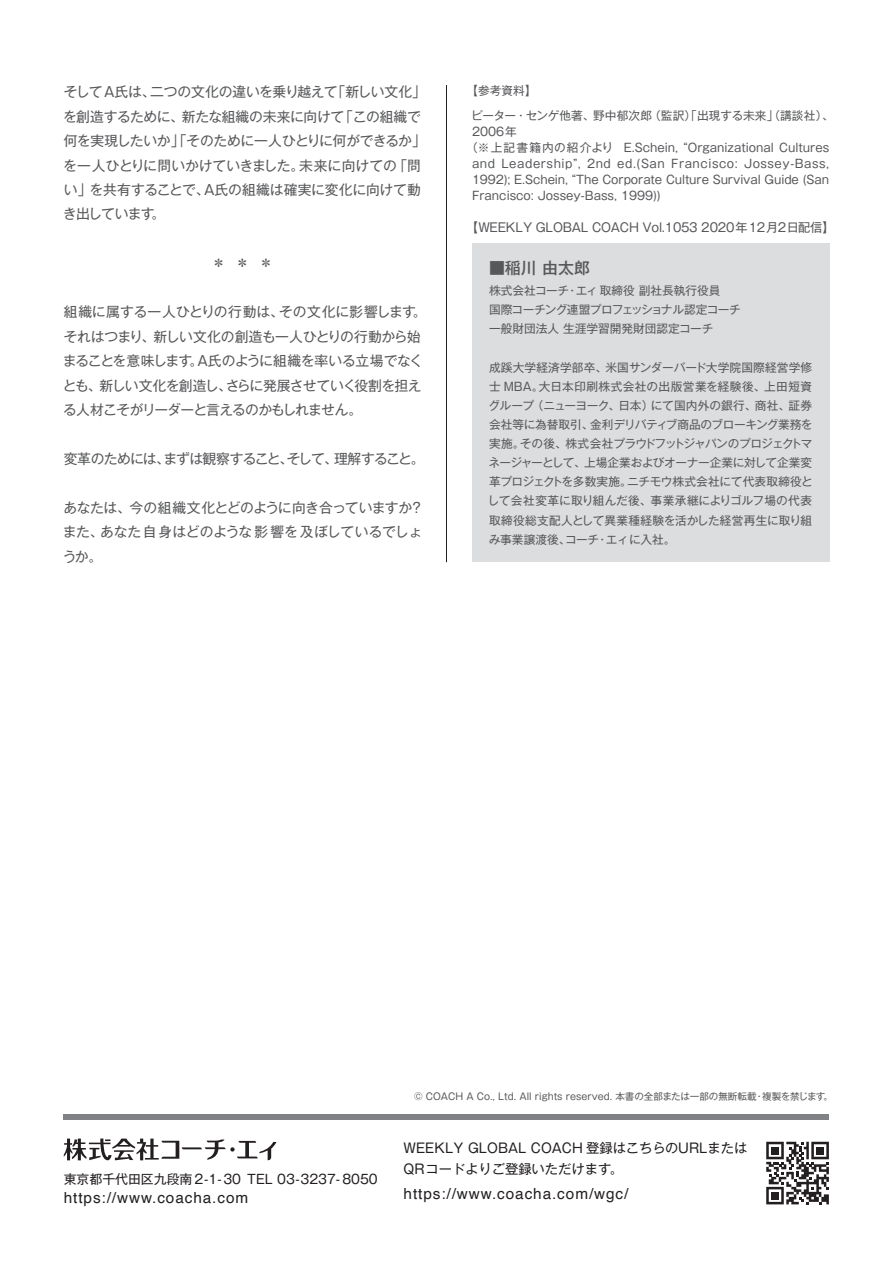
<style>
.page{position:relative;width:893px;height:1263px;background:#fff}
.page>*{position:absolute;margin:0;border:0;box-sizing:border-box;transform-origin:0 0}
.t1{font:500 15.9px "Gothic MB101 Pr 6 N";color:#57585a}
.t2{font:15.3px "Helvetica";letter-spacing:.06em;color:#231f20}
.t3{font:13.8px/24.5px "Gothic MB101 Pr 6 N";letter-spacing:-.025em;color:#57585a}
.t4{font:13.8px "Gothic MB101 Pr 6 N";letter-spacing:-.055em;color:#57585a}
.t5{font:13.2px/20.4px "Gothic MB101 Pro";color:#231f20}
.t6{font:12.9px "Gothic MB101 Pr 6 N";color:#231f20}
.t7{font:12.15px "Gothic MB101 Pr 6 N";letter-spacing:-.02em;color:#57585a}
.t8{font:11.7px/19.2px "Gothic MB101 Pr 6 N";color:#57585a}
.t9{font:11.7px "Gothic MB101 Pr 6 N";letter-spacing:.045em;color:#57585a}
.t10{font:9.6px "Gothic MB101 Pr 6 N";color:#57585a}
.s1{color:#56575a}
</style>
<div class="page">
<div style="left:472px;top:243px;width:357px;height:319px;background:#dcdddf"></div>
<hr style="left:446px;top:85px;width:1px;height:477px;background:#231f20">
<svg style="left:766px;top:1142px;width:63px;height:62px"></svg>
<svg style="left:64px;top:1138px;width:212px;height:22px"></svg>
<div style="left:64px;top:1114px;width:765px;height:6px;background:#808285"></div>
<p class="t3" style="left:63px;top:79px;width:365px">そしてA氏は、二つの文化の違いを乗り越えて「新しい文化」を創造するために、新たな組織の未来に向けて「この組織で何を実現したいか」「そのために一人ひとりに何ができるか」を一人ひとりに問いかけていきました。未来に向けての「問い」を共有することで、A氏の組織は確実に変化に向けて動き出していま<span class="s1">す</span>。</p>
<p class="t3" style="left:212px;top:250px;width:63px">＊　＊　＊</p>
<p class="t3" style="left:63px;top:299px;width:365px">組織に属する一人ひとりの行動は、その文化に影響しま<span class="s1">す</span>。それはつまり、新しい文化の創造も一人ひとりの行動から始まることを意味しま<span class="s1">す</span>。A氏のように組織を率いる立場でなくとも、新しい文化を創造し、さらに発展させていく役割を担える人材こそがリーダーと言えるのかもしれません。</p>
<p class="t4" style="left:64px;top:447px;width:362px">変革のためには、まずは観察すること、そして、理解すること。</p>
<p class="t3" style="left:63px;top:494px;width:374px">あなたは、今の組織文化とどのように向き合っていますか？　また、あなた自身はどのような影響を及ぼしているでしょうか。</p>
<p class="t8" style="left:471px;top:78px;width:364px;line-height:24.5px;text-indent:-5px">【参考資料】<br>ピーター・センゲ他著、野中郁次郎（監訳）「出現する未来」（講談社）、</p>
<p class="t8" style="left:472px;top:121px;width:46px">2006年</p>
<p class="t8" style="left:466px;top:137px;width:365px">（※上記書籍内の紹介より　E.Schein, “Organizational Cultures</p>
<p class="t9" style="left:472px;top:153px;width:359px">and Leadership”, 2nd ed.(San Francisco: Jossey-Bass,</p>
<p class="t8" style="left:472px;top:169px;width:359px">1992); E.Schein, “The Corporate Culture Survival Guide (San</p>
<p class="t8" style="left:472px;top:185px;width:190px">Francisco: Jossey-Bass, 1999))</p>
<p class="t7" style="left:466px;top:217px;width:370px">【WEEKLY GLOBAL COACH Vol.1053 2020年12月2日配信】</p>
<h1 class="t1" style="left:489px;top:255px;width:102px">■稲川 由太郎</h1>
<p class="t8" style="left:489px;top:280px;width:253px">株式会社コーチ・エィ 取締役 副社長執行役員<br>国際コーチング連盟プロフェッショナル認定コーチ一般財団法人 生涯学習開発財団認定コーチ</p>
<p class="t8" style="left:488px;top:357px;width:327px;text-align:justify">成蹊大学経済学部卒、米国サンダーバード大学院国際経営学修士 MBA。大日本印刷株式会社の出版営業を経験後、上田短資グループ（ニューヨーク、日本）にて国内外の銀行、商社、証券会社等に為替取引、金利デリバティブ商品のブローキング業務を実施。その後、株式会社プラウドフットジャパンのプロジェクトマネージャーとして、上場企業およびオーナー企業に対して企業変革プロジェクトを多数実施。ニチモウ株式会社にて代表取締役として会社変革に取り組んだ後、事業承継によりゴルフ場の代表取締役総支配人として異業種経験を活かした経営再生に取り組み事業譲渡後、コーチ・エィに入社。</p>
<p class="t6" style="left:64px;top:1168px;width:315px">東京都千代田区九段南 2-1-30 TEL 03-3237- 8050</p>
<h2 class="t2" style="left:64px;top:1186px;width:186px">https://www.coacha.com</h2>
<p class="t10" style="left:414px;top:1088px;width:421px">© COACH A Co., Ltd. All rights reserved. 本書の全部または一部の無断転載・複製を禁じま<span class="s1">す</span>。</p>
<p class="t5" style="left:404px;top:1136px;width:345px">WEEKLY GLOBAL COACH 登録はこちらのURLまたは<br>QRコードよりご登録いただけます。</p>
<h2 class="t2" style="left:404px;top:1181px;width:226px">https://www.coacha.com/wgc/</h2>
</div>
